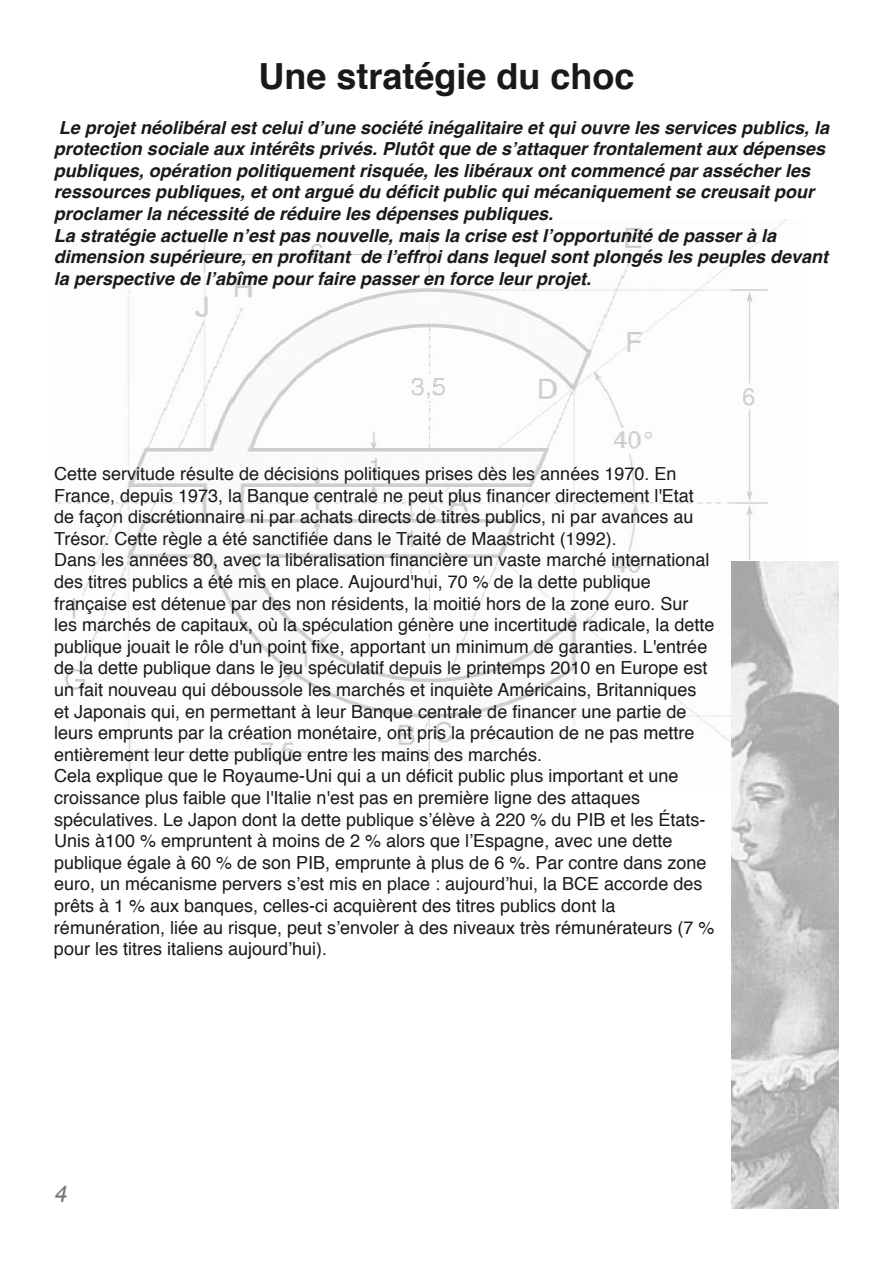
<style>
.page{position:relative;width:893px;height:1263px;background:#fff}
.page>*{position:absolute;margin:0;border:0;box-sizing:border-box;transform-origin:0 0}
.t1{font:700 36px "Helvetica";color:#191919}
.t2{font:italic 23.1px "Arial";color:#757575}
.t3{font:18px/21.6px "Helvetica";color:#191919}
.t4{font:italic 700 18px/21.6px "Helvetica";color:#191919}
</style>
<div class="page">
<img style="left:54px;top:220px;width:733px;height:550px">
<img style="left:731px;top:561px;width:108px;height:648px">
<h1 class="t1" style="left:258px;top:61px;width:378px">Une stratégie du choc</h1>
<p class="t4" style="left:54px;top:118px;width:777px">Le projet néolibéral est celui d’une société inégalitaire et qui ouvre les services publics, la protection sociale aux intérêts privés. Plutôt que de s’attaquer frontalement aux dépenses publiques, opération politiquement risquée, les libéraux ont commencé par assécher les ressources publiques, et ont argué du déficit public qui mécaniquement se creusait pour proclamer la nécessité de réduire les dépenses publiques.<br>La stratégie actuelle n’est pas nouvelle, mais la crise est l’opportunité de passer à la dimension supérieure, en profitant de l’effroi dans lequel sont plongés les peuples devant la perspective de l’abîme pour faire passer en force leur projet.</p>
<p class="t3" style="left:54px;top:464px;width:662px">Cette servitude résulte de décisions politiques prises dès les années 1970. En France, depuis 1973, la Banque centrale ne peut plus financer directement l'Etat de façon discrétionnaire ni par achats directs de titres publics, ni par avances au Trésor. Cette règle a été sanctifiée dans le Traité de Maastricht (1992).<br>Dans les années 80, avec la libéralisation financière un vaste marché international des titres publics a été mis en place. Aujourd'hui, 70 % de la dette publique française est détenue par des non résidents, la moitié hors de la zone euro. Sur les marchés de capitaux, où la spéculation génère une incertitude radicale, la dette publique jouait le rôle d'un point fixe, apportant un minimum de garanties. L'entrée de la dette publique dans le jeu spéculatif depuis le printemps 2010 en Europe est un fait nouveau qui déboussole les marchés et inquiète Américains, Britanniques et Japonais qui, en permettant à leur Banque centrale de financer une partie de leurs emprunts par la création monétaire, ont pris la précaution de ne pas mettre entièrement leur dette publique entre les mains des marchés.<br>Cela explique que le Royaume-Uni qui a un déficit public plus important et une croissance plus faible que l'Italie n'est pas en première ligne des attaques spéculatives. Le Japon dont la dette publique s’élève à 220 % du PIB et les États-Unis à100 % empruntent à moins de 2 % alors que l’Espagne, avec une dette publique égale à 60 % de son PIB, emprunte à plus de 6 %. Par contre dans zone euro, un mécanisme pervers s’est mis en place : aujourd’hui, la BCE accorde des prêts à 1 % aux banques, celles-ci acquièrent des titres publics dont la rémunération, liée au risque, peut s’envoler à des niveaux très rémunérateurs (7 % pour les titres italiens aujourd’hui).</p>
<p class="t2" style="left:54px;top:1180px;width:14px">4</p>
</div>
